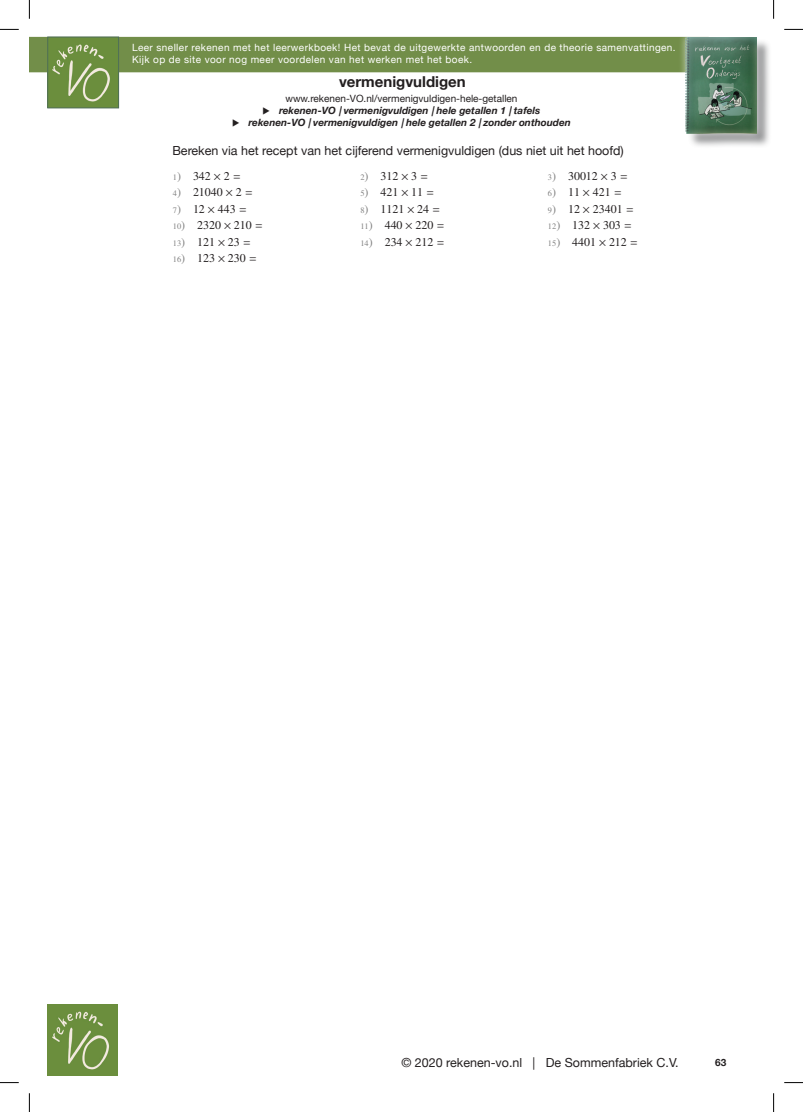
<style>
.page{position:relative;width:803px;height:1112px;background:#fff}
.page>*{position:absolute;margin:0;border:0;box-sizing:border-box;transform-origin:0 0}
.pabo-HOOFDSTUK-TITEL{font:700 15px "Helvetica Neue";color:#231f20}
.pabo-opdracht{font:12.5px "Helvetica Neue";color:#231f20}
.t1{font:11.88px "Te X Gyre Termes";color:#231f20}
.t2{font:10px/12.5px "Helvetica Neue";letter-spacing:.04em;color:#fff}
.pabo_video_link{font:italic 700 10px "Helvetica Neue";color:#231f20}
.pabo-www{font:10px "Helvetica Neue";color:#231f20}
.t3{font:700 10px "Helvetica Neue";color:#231f20}
.s1{font-size:8.38px;color:#818181}
.s2{color:#818181}
.s3{font-family:"txsys"}
.s4{font-family:"rtxr"}
</style>
<div class="page">
<div style="left:29px;top:37px;width:648px;height:35px;background:#728e49"></div>
<img style="left:49px;top:39px;width:68px;height:67px">
<div style="left:47px;top:37px;width:72px;height:71px;border:1px solid #4f6e58"></div>
<img style="left:47px;top:1004px;width:71px;height:71px">
<div style="left:687px;top:39px;width:85px;height:110px;background:#727375;opacity:.75"></div>
<div style="left:677px;top:29px;width:87px;height:112px;background:#fff;opacity:.75"></div>
<div style="left:684px;top:36px;width:75px;height:100px;background:#728e49;opacity:.75"></div>
<svg style="left:0;top:29px;width:19px;height:1px"></svg>
<svg style="left:784px;top:29px;width:19px;height:1px"></svg>
<svg style="left:0;top:1082px;width:19px;height:1px"></svg>
<svg style="left:784px;top:1082px;width:19px;height:1px"></svg>
<svg style="left:29px;top:0;width:1px;height:19px"></svg>
<svg style="left:29px;top:1093px;width:1px;height:18px"></svg>
<svg style="left:773px;top:0;width:1px;height:19px"></svg>
<svg style="left:773px;top:1093px;width:1px;height:18px"></svg>
<p class="t2" style="left:132px;top:42px;width:545px">Leer sneller rekenen met het leerwerkboek! Het bevat de uitgewerkte antwoorden en de theorie samenvattingen.<br>Kijk op de site voor nog meer voordelen van het werken met het boek.</p>
<p class="pabo-HOOFDSTUK-TITEL" style="left:339px;top:70px;width:128px">vermenigvuldigen</p>
<p class="pabo_video_link" style="left:263px;top:102px;width:279px">◆ rekenen-VO | vermenigvuldigen | hele getallen 1 | tafels</p>
<p class="pabo_video_link" style="left:232px;top:114px;width:340px">◆ rekenen-VO | vermenigvuldigen | hele getallen 2 | zonder onthouden</p>
<p class="pabo-www" style="left:285px;top:91px;width:234px">www.rekenen-VO.nl/vermenigvuldigen-hele-getallen</p>
<p class="pabo-opdracht" style="left:172px;top:141px;width:453px">Bereken via het recept van het cijferend vermenigvuldigen (dus niet uit het hoofd)</p>
<p class="t1" style="left:173px;top:167px;width:69px"><span class="s1">1</span><span class="s2">)</span> 342<span class="s3">×</span>2<span class="s4">=</span></p>
<p class="t1" style="left:360px;top:167px;width:69px"><span class="s1">2</span><span class="s2">)</span> 312<span class="s3">×</span>3<span class="s4">=</span></p>
<p class="t1" style="left:548px;top:167px;width:81px"><span class="s1">3</span><span class="s2">)</span> 30012 <span class="s3">×</span> 3 <span class="s4">=</span></p>
<p class="t1" style="left:173px;top:184px;width:81px"><span class="s1">4</span><span class="s2">)</span> 21040 <span class="s3">×</span> 2 <span class="s4">=</span></p>
<p class="t1" style="left:360px;top:184px;width:75px"><span class="s1">5</span><span class="s2">)</span> 421 <span class="s3">×</span> 11 <span class="s4">=</span></p>
<p class="t1" style="left:548px;top:184px;width:75px"><span class="s1">6</span><span class="s2">)</span> 11 <span class="s3">×</span> 421 <span class="s4">=</span></p>
<p class="t1" style="left:173px;top:200px;width:75px"><span class="s1">7</span><span class="s2">)</span> 12 <span class="s3">×</span> 443 <span class="s4">=</span></p>
<p class="t1" style="left:360px;top:200px;width:81px"><span class="s1">8</span><span class="s2">)</span> 1121 <span class="s3">×</span> 24 <span class="s4">=</span></p>
<p class="t1" style="left:548px;top:200px;width:87px"><span class="s1">9</span><span class="s2">)</span> 12 <span class="s3">×</span> 23401 <span class="s4">=</span></p>
<p class="t1" style="left:173px;top:217px;width:91px"><span class="s1">10</span><span class="s2">)</span> 2320 <span class="s3">×</span> 210 <span class="s4">=</span></p>
<p class="t1" style="left:360px;top:217px;width:85px"><span class="s1">11</span><span class="s2">)</span> 440 <span class="s3">×</span> 220 <span class="s4">=</span></p>
<p class="t1" style="left:548px;top:217px;width:85px"><span class="s1">12</span><span class="s2">)</span> 132 <span class="s3">×</span> 303 <span class="s4">=</span></p>
<p class="t1" style="left:173px;top:233px;width:79px"><span class="s1">13</span><span class="s2">)</span> 121 <span class="s3">×</span> 23 <span class="s4">=</span></p>
<p class="t1" style="left:360px;top:233px;width:85px"><span class="s1">14</span><span class="s2">)</span> 234 <span class="s3">×</span> 212 <span class="s4">=</span></p>
<p class="t1" style="left:548px;top:233px;width:91px"><span class="s1">15</span><span class="s2">)</span> 4401 <span class="s3">×</span> 212 <span class="s4">=</span></p>
<p class="t1" style="left:173px;top:250px;width:85px"><span class="s1">16</span><span class="s2">)</span> 123 <span class="s3">×</span> 230 <span class="s4">=</span></p>
<p class="pabo-opdracht" style="left:401px;top:1052px;width:279px">© 2020 rekenen-vo.nl | De Sommenfabriek C.V.</p>
<p class="t3" style="left:715px;top:1053px;width:13px">63</p>
</div>
